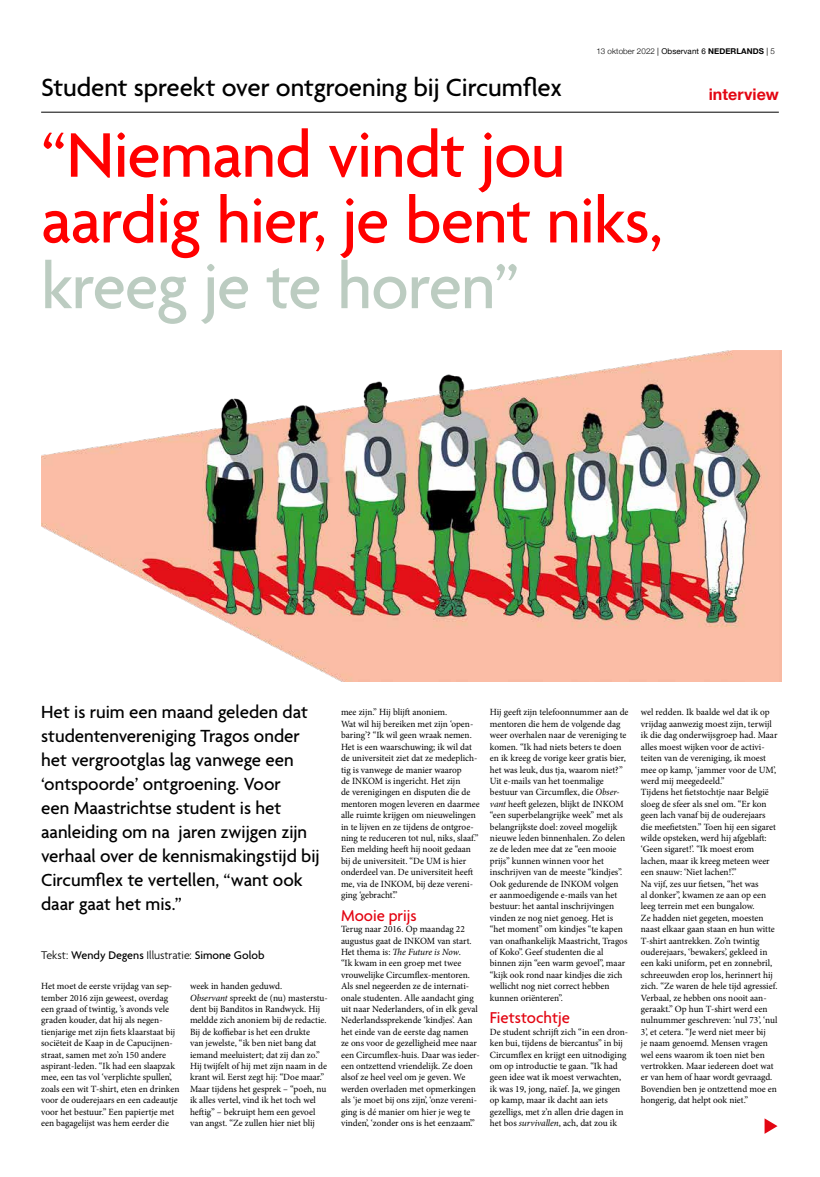
<style>
.page{position:relative;width:820px;height:1177px;background:#fff}
.page>*{position:absolute;margin:0;border:0;box-sizing:border-box;transform-origin:0 0}
.t1{font:500 68px/65.7px "Agenda";letter-spacing:-.015em;color:#f00}
.t2{font:500 68px "Agenda";letter-spacing:-.02em;color:#bcccc1}
.t3{font:500 27px "Agenda";letter-spacing:-.005em;color:#000}
.t4{font:500 19px/24px "Agenda";letter-spacing:-.005em;color:#000}
.t5{font:500 17px "Agenda";color:#e30613}
.t6{font:700 16px "Helvetica Neue";letter-spacing:.005em;color:#e30613}
.t7{font:500 12px "Agenda";color:#000}
.t8{font:9.5px/11.4px "Minion Pro";color:#000}
.t9{font:300 8px "Helvetica Neue";letter-spacing:.01em;color:#000}
.s1{font-weight:400}
.s2{font-weight:700}
.s3{font-weight:300}
.s4{font-style:italic}
</style>
<div class="page">
<img style="left:41px;top:350px;width:740px;height:331px">
<hr style="left:41px;top:112px;width:737px;height:1px;background:#000">
<svg style="left:764px;top:1118px;width:13px;height:15px"></svg>
<h2 class="t3" style="left:41px;top:73px;width:522px">Student spreekt over ontgroening bij Circumflex</h2>
<p class="t9" style="left:596px;top:45px;width:180px">13 oktober 2022 <span class="s1">| Observant 6</span> <span class="s2">NEDERLANDS</span> <span class="s1">|</span> 5</p>
<h3 class="t6" style="left:708px;top:82px;width:72px">interview</h3>
<h1 class="t1" style="left:41px;top:126px;width:623px">“Niemand vindt jou aardig hier, je bent niks,</h1>
<h1 class="t2" style="left:41px;top:250px;width:479px">kreeg je te horen”</h1>
<p class="t4" style="left:41px;top:700px;width:280px">Het is ruim een maand geleden dat studentenvereniging Tragos onder het vergrootglas lag vanwege een ‘ontspoorde’ ontgroening. Voor<br>een Maastrichtse student is het aanleiding om na jaren zwijgen zijn verhaal over de kennismakingstijd bij<br>Circumflex te vertellen, “want ook daar gaat het mis.”</p>
<p class="t7" style="left:41px;top:948px;width:225px"><span class="s3">Tekst:</span> Wendy Degens <span class="s3">Illustratie:</span> Simone Golob</p>
<p class="t8" style="left:41px;top:980px;width:140px">Het moet de eerste vrijdag van sep&shy;tember 2016 zijn geweest, overdag een graad of twintig, ’s avonds vele graden kouder, dat hij als negen&shy;tienjarige met zijn fiets klaarstaat bij sociëteit de Kaap in de Capucijnen&shy;straat, samen met zo’n 150 andere aspirant-leden. “Ik had een slaapzak mee, een tas vol ‘verplichte spullen’, zoals een wit T-shirt, eten en drinken voor de ouderejaars en een cadeautje voor het bestuur.” Een papiertje met een bagagelijst was hem eerder die</p>
<p class="t8" style="left:190px;top:980px;width:139px">week in handen geduwd.<br><span class="s4">Observant</span> spreekt de (nu) masterstu&shy;dent bij Banditos in Randwyck. Hij meldde zich anoniem bij de redactie.<br>Bij de koffiebar is het een drukte<br>van jewelste, “ik ben niet bang dat iemand meeluistert; dat zij dan zo.” Hij twijfelt of hij met zijn naam in de krant wil. Eerst zegt hij: “Doe maar.” Maar tijdens het gesprek – “poeh, nu ik alles vertel, vind ik het toch wel heftig” – bekruipt hem een gevoel van angst. “Ze zullen hier niet blij</p>
<p class="t8" style="left:341px;top:706px;width:140px">mee zijn.” Hij blijft anoniem.<br>Wat wil hij bereiken met zijn ‘open&shy;baring’? “Ik wil geen wraak nemen.<br>Het is een waarschuwing; ik wil dat de universiteit ziet dat ze medeplich&shy;tig is vanwege de manier waarop<br>de INKOM is ingericht. Het zijn<br>de verenigingen en disputen die de mentoren mogen leveren en daarmee alle ruimte krijgen om nieuwelingen in te lijven en ze tijdens de ontgroe&shy;ning te reduceren tot nul, niks, slaaf.” Een melding heeft hij nooit gedaan bij de universiteit. “De UM is hier onderdeel van. De universiteit heeft me, via de INKOM, bij deze vereni&shy;ging ‘gebracht’.”</p>
<h3 class="t5" style="left:341px;top:906px;width:77px">Mooie prijs</h3>
<p class="t8" style="left:341px;top:923px;width:140px">Terug naar 2016. Op maandag 22 augustus gaat de INKOM van start.<br>Het thema is: <span class="s4">The Future is Now</span>.<br>“Ik kwam in een groep met twee vrouwelijke Circumflex-mentoren.<br>Als snel negeerden ze de internati&shy;onale studenten. Alle aandacht ging uit naar Nederlanders, of in elk geval Nederlandssprekende ‘kindjes’. Aan het einde van de eerste dag namen<br>ze ons voor de gezelligheid mee naar een Circumflex-huis. Daar was ieder&shy;een ontzettend vriendelijk. Ze doen alsof ze heel veel om je geven. We werden overladen met opmerkingen als ‘je moet bij ons zijn’, ‘onze vereni&shy;ging is dé manier om hier je weg te vinden’, ‘zonder ons is het eenzaam’.”</p>
<p class="t8" style="left:489px;top:706px;width:140px">Hij geeft zijn telefoonnummer aan de mentoren die hem de volgende dag weer overhalen naar de vereniging te komen. “Ik had niets beters te doen en ik kreeg de vorige keer gratis bier, het was leuk, dus tja, waarom niet?” Uit e-mails van het toenmalige bestuur van Circumflex, die <span class="s4">Obser&shy;vant</span> heeft gelezen, blijkt de INKOM “een superbelangrijke week” met als belangrijkste doel: zoveel mogelijk nieuwe leden binnenhalen. Zo delen ze de leden mee dat ze “een mooie prijs” kunnen winnen voor het inschrijven van de meeste “kindjes”.<br>Ook gedurende de INKOM volgen<br>er aanmoedigende e-mails van het bestuur: het aantal inschrijvingen vinden ze nog niet genoeg. Het is “het moment” om kindjes “te kapen van onafhankelijk Maastricht, Tragos of Koko”. Geef studenten die al binnen zijn “een warm gevoel”, maar “kijk ook rond naar kindjes die zich wellicht nog niet correct hebben kunnen oriënteren”.</p>
<h3 class="t5" style="left:489px;top:1008px;width:81px">Fietstochtje</h3>
<p class="t8" style="left:489px;top:1026px;width:140px">De student schrijft zich “in een dron&shy;ken bui, tijdens de biercantus” in bij Circumflex en krijgt een uitnodiging om op introductie te gaan. “Ik had geen idee wat ik moest verwachten, ik was 19, jong, naïef. Ja, we gingen op kamp, maar ik dacht aan iets gezelligs, met z’n allen drie dagen in het bos <span class="s4">survivallen</span>, ach, dat zou ik</p>
<p class="t8" style="left:640px;top:706px;width:138px">wel redden. Ik baalde wel dat ik op vrijdag aanwezig moest zijn, terwijl ik die dag onderwijsgroep had. Maar alles moest wijken voor de activi&shy;teiten van de vereniging, ik moest mee op kamp, ‘jammer voor de UM’, werd mij meegedeeld.”<br>Tijdens het fietstochtje naar België sloeg de sfeer als snel om. “Er kon geen lach vanaf bij de ouderejaars die meefietsten.” Toen hij een sigaret wilde opsteken, werd hij afgeblaft: ‘Geen sigaret!’. “Ik moest erom lachen, maar ik kreeg meteen weer een snauw: ‘Niet lachen!’.”<br>Na vijf, zes uur fietsen, “het was<br>al donker”, kwamen ze aan op een leeg terrein met een bungalow.<br>Ze hadden niet gegeten, moesten naast elkaar gaan staan en hun witte T-shirt aantrekken. Zo’n twintig ouderejaars, ‘bewakers’, gekleed in een kaki uniform, pet en zonnebril, schreeuwden erop los, herinnert hij zich. “Ze waren de hele tijd agressief.<br>Verbaal, ze hebben ons nooit aan&shy;geraakt.” Op hun T-shirt werd een nulnummer geschreven: ‘nul 73’, ‘nul 3’, et cetera. “Je werd niet meer bij<br>je naam genoemd. Mensen vragen wel eens waarom ik toen niet ben vertrokken. Maar iedereen doet wat er van hem of haar wordt gevraagd.<br>Bovendien ben je ontzettend moe en hongerig, dat helpt ook niet.”</p>
</div>
